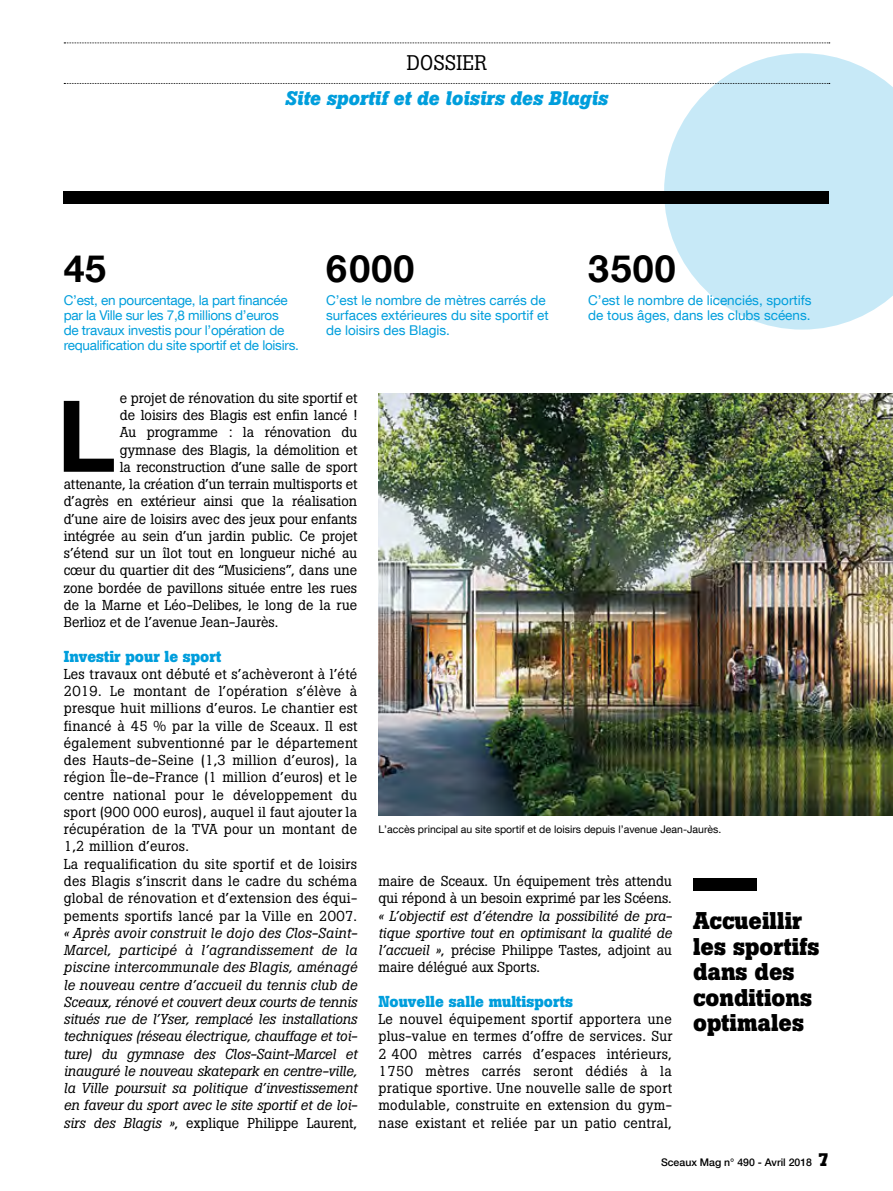
<style>
.page{position:relative;width:893px;height:1191px;background:#fff}
.page>*{position:absolute;margin:0;border:0;box-sizing:border-box;transform-origin:0 0}
.t1{font:700 99.15px "Helvetica Neue LT Com";color:#000}
.t2{font:700 37.5px "Helvetica Neue LT Com";letter-spacing:.03em;color:#000}
.t3{font:700 24px/25.5px "Boton Pro";color:#000}
.t4{font:21px "Boton Pro";letter-spacing:.01em;color:#000}
.t5{font:italic 700 19.5px "Boton Pro";color:#009edc}
.t6{font:700 15.75px "Boton Pro";color:#009edc}
.t7{font:14.25px/17.2px "Boton Pro";letter-spacing:.02em;color:#000}
.t8{font:14.25px/17.2px "Boton Pro";color:#000;text-align:justify}
.t9{font:13.5px/15px "Helvetica Neue LT Com";color:#009edc}
.t10{font:13.5px/15px "Helvetica Neue LT Com";letter-spacing:-.02em;color:#009edc}
.t11{font:10.5px "Helvetica Neue LT Com";color:#000}
.t12{font:500 10.5px "Helvetica Neue LT Com";color:#000}
.s1{font-style:italic}
.s2{font-family:"Boton Pro";font-weight:700;font-size:18px}
</style>
<div class="page">
<svg style="left:64px;top:43px;width:766px;height:1px"></svg>
<svg style="left:64px;top:83px;width:600px;height:1px"></svg>
<div style="left:64px;top:191px;width:765px;height:13px;background:#000"></div>
<svg style="left:664px;top:53px;width:229px;height:277px;fill:#c7e9f7"></svg>
<img style="left:378px;top:393px;width:515px;height:423px">
<div style="left:693px;top:878px;width:64px;height:13px;background:#000"></div>
<p class="t4" style="left:407px;top:49px;width:82px">DOSSIER</p>
<p class="t5" style="left:285px;top:85px;width:324px">Site sportif et de loisirs des Blagis</p>
<p class="t2" style="left:64px;top:245px;width:44px">45</p>
<p class="t10" style="left:64px;top:293px;width:237px">C’est, en pourcentage, la part financée par la Ville sur les 7,8 millions d’euros<br>de travaux investis pour l’opération de requalification du site sportif et de loisirs.</p>
<p class="t2" style="left:326px;top:245px;width:90px">6000</p>
<p class="t9" style="left:326px;top:293px;width:224px">C’est le nombre de mètres carrés de surfaces extérieures du site sportif et de loisirs des Blagis.</p>
<p class="t2" style="left:588px;top:245px;width:89px">3500</p>
<p class="t9" style="left:588px;top:293px;width:225px">C’est le nombre de licenciés, sportifs de tous âges, dans les clubs scéens.</p>
<p class="t8" style="left:120px;top:389px;width:239px">e projet de rénovation du site sportif et</p>
<p class="t8" style="left:120px;top:406px;width:239px">de loisirs des Blagis est enfin lancé !</p>
<p class="t8" style="left:120px;top:424px;width:239px">Au programme : la rénovation du</p>
<p class="t8" style="left:120px;top:441px;width:239px">gymnase des Blagis, la démolition et</p>
<p class="t8" style="left:120px;top:458px;width:239px">la reconstruction d’une salle de sport</p>
<p class="t8" style="left:64px;top:475px;width:295px">attenante, la création d’un terrain multisports et</p>
<p class="t8" style="left:64px;top:493px;width:295px">d’agrès en extérieur ainsi que la réalisation</p>
<p class="t8" style="left:64px;top:510px;width:295px">d’une aire de loisirs avec des jeux pour enfants</p>
<p class="t8" style="left:64px;top:527px;width:295px">intégrée au sein d’un jardin public. Ce projet</p>
<p class="t8" style="left:64px;top:544px;width:295px">s’étend sur un îlot tout en longueur niché au</p>
<p class="t8" style="left:64px;top:562px;width:295px">cœur du quartier dit des “Musiciens”, dans une</p>
<p class="t8" style="left:64px;top:579px;width:295px">zone bordée de pavillons située entre les rues</p>
<p class="t8" style="left:64px;top:596px;width:295px">de la Marne et Léo-Delibes, le long de la rue</p>
<p class="t8" style="left:64px;top:613px;width:216px">Berlioz et de l’avenue Jean-Jaurès.</p>
<p class="t6" style="left:64px;top:646px;width:159px">Investir pour le sport</p>
<p class="t7" style="left:64px;top:665px;width:295px">Les travaux ont débuté et s’achèveront à l’été 2019. Le montant de l’opération s’élève à presque huit millions d’euros. Le chantier est financé à 45 % par la ville de Sceaux. Il est également subventionné par le département des Hauts-de-Seine (1,3 million d’euros), la région Île-de-France (1 million d’euros) et le centre national pour le développement du sport (900 000 euros), auquel il faut ajouter la récupération de la TVA pour un montant de 1,2 million d’euros.<br>La requalification du site sportif et de loisirs des Blagis s’inscrit dans le cadre du schéma global de rénovation et d’extension des équi&shy;pements sportifs lancé par la Ville en 2007. <span class="s1">« Après avoir construit le dojo des Clos-Saint-Marcel, participé à l’agrandissement de la piscine intercommunale des Blagis, aménagé le nouveau centre d’accueil du tennis club de Sceaux, rénové et couvert deux courts de tennis situés rue de l’Yser, remplacé les installations techniques (réseau électrique, chauffage et toi&shy;ture) du gymnase des Clos-Saint-Marcel et inauguré le nouveau skatepark en centre-ville, la Ville poursuit sa politique d’investissement en faveur du sport avec le site sportif et de loi&shy;sirs des Blagis »</span>, explique Philippe Laurent,</p>
<p class="t1" style="left:57px;top:374px;width:60px">L</p>
<p class="t11" style="left:378px;top:823px;width:344px">L’accès principal au site sportif et de loisirs depuis l’avenue Jean-Jaurès.</p>
<p class="t8" style="left:378px;top:872px;width:295px">maire de Sceaux. Un équipement très attendu qui répond à un besoin exprimé par les Scéens. <span class="s1">« L’objectif est d’étendre la possibilité de pra&shy;tique sportive tout en optimisant la qualité de l’accueil »</span>, précise Philippe Tastes, adjoint au maire délégué aux Sports.</p>
<p class="t6" style="left:378px;top:991px;width:196px">Nouvelle salle multisports</p>
<p class="t8" style="left:378px;top:1010px;width:296px">Le nouvel équipement sportif apportera une plus-value en termes d’offre de services. Sur 2 400 mètres carrés d’espaces intérieurs, 1750 mètres carrés seront dédiés à la pratique sportive. Une nouvelle salle de sport modulable, construite en extension du gym&shy;nase existant et reliée par un patio central,</p>
<p class="t3" style="left:693px;top:908px;width:128px">Accueillir les sportifs dans des conditions optimales</p>
<p class="t12" style="left:661px;top:1156px;width:170px">Sceaux Mag n° 490 - Avril 2018 <span class="s2">7</span></p>
</div>
